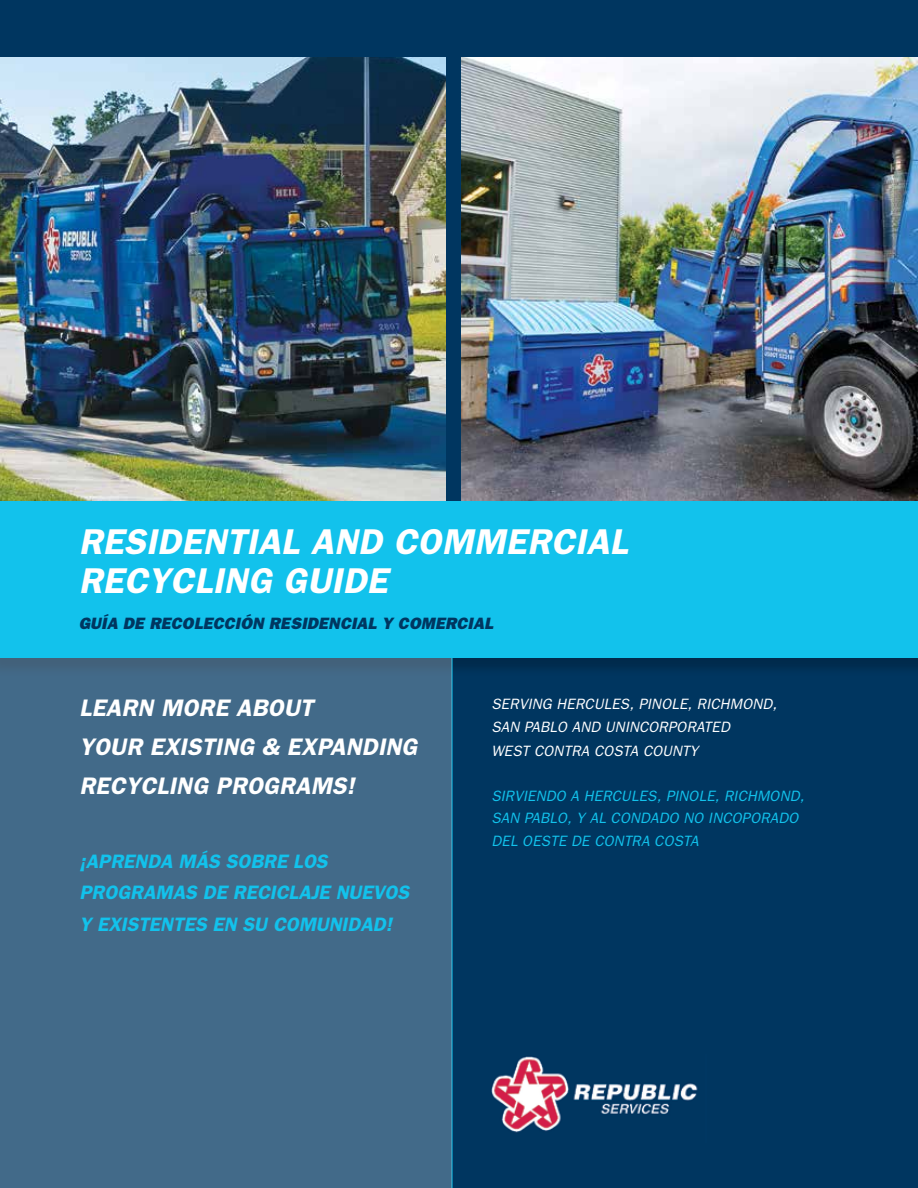
<style>
.page{position:relative;width:918px;height:1188px;background:#003660}
.page>*{position:absolute;margin:0;border:0;box-sizing:border-box;transform-origin:0 0}
.t1{font:italic 600 36px/39px "Franklin Gothic";letter-spacing:.01em;color:#fff}
.t2{font:italic 600 24px/39px "Franklin Gothic";letter-spacing:.01em;color:#fff}
.t3{font:italic 600 19.5px/31.5px "Franklin Gothic";color:#12c2ec}
.t4{font:italic 800 16.5px "Franklin Gothic";letter-spacing:.01em;color:#003660}
.t5{font:italic 15px/22.5px "Franklin Gothic";letter-spacing:.01em;color:#12c2ec}
.t6{font:italic 15px/22.5px "Franklin Gothic";letter-spacing:.01em;color:#fff}
</style>
<div class="page">
<img style="left:0;top:57px;width:446px;height:445px">
<img style="left:461px;top:57px;width:457px;height:445px">
<img style="left:491px;top:1056px;width:207px;height:77px">
<div style="left:0;top:504px;width:918px;height:173px;background:#002f53"></div>
<div style="left:0;top:502px;width:918px;height:156px;background:#12c2ec"></div>
<hr style="left:452px;top:656px;width:1px;height:532px;background:#12c2ec">
<div style="left:0;top:658px;width:451px;height:530px;background:#426a89"></div>
<h1 class="t1" style="left:79px;top:521px;width:551px">RESIDENTIAL AND COMMERCIAL<br>RECYCLING GUIDE</h1>
<p class="t4" style="left:79px;top:614px;width:416px">GUÍA DE RECOLECCIÓN RESIDENCIAL Y COMERCIAL</p>
<h2 class="t2" style="left:80px;top:688px;width:339px">LEARN MORE ABOUT<br>YOUR EXISTING &amp; EXPANDING<br>RECYCLING PROGRAMS!</h2>
<h3 class="t3" style="left:80px;top:845px;width:331px">¡APRENDA MÁS SOBRE LOS<br>PROGRAMAS DE RECICLAJE NUEVOS<br>Y EXISTENTES EN SU COMUNIDAD!</h3>
<p class="t6" style="left:491px;top:692px;width:287px">SERVING HERCULES, PINOLE, RICHMOND,<br>SAN PABLO AND UNINCORPORATED</p>
<p class="t6" style="left:491px;top:739px;width:208px">WEST CONTRA COSTA COUNTY</p>
<p class="t5" style="left:491px;top:784px;width:314px">SIRVIENDO A HERCULES, PINOLE, RICHMOND,<br>SAN PABLO, Y AL CONDADO NO INCOPORADO<br>DEL OESTE DE CONTRA COSTA</p>
</div>
